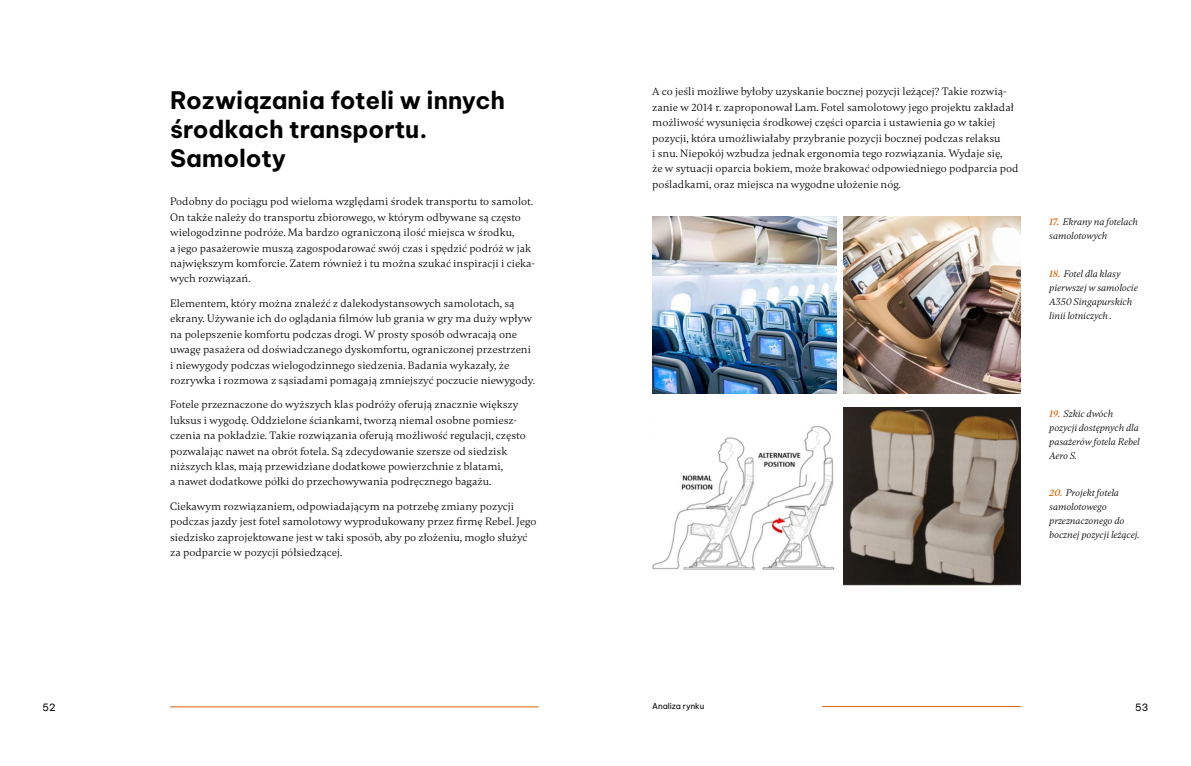
<style>
.page{position:relative;width:1191px;height:766px;background:#fff}
.page>*{position:absolute;margin:0;border:0;box-sizing:border-box;transform-origin:0 0}
.t1{font:700 24px/28.8px "Be Vietnam Pro";color:#000}
.t2{font:11px/15.4px "Gambetta";color:#000}
.t3{font:italic 10px/14px "Gambetta";color:#000}
.t4{font:10px "Be Vietnam Pro";color:#000}
.t5{font:8px "Be Vietnam Pro";color:#000}
.s1{font-weight:600;color:#da6105}
</style>
<div class="page">
<hr style="left:170px;top:706px;width:369px;height:1px;background:#da6105">
<hr style="left:822px;top:706px;width:198px;height:1px;background:#da6105">
<img style="left:843px;top:216px;width:177px;height:177px">
<img style="left:843px;top:407px;width:177px;height:178px">
<img style="left:652px;top:216px;width:184px;height:177px">
<img style="left:652px;top:425px;width:183px;height:145px">
<h1 class="t1" style="left:170px;top:84px;width:336px">Rozwiązania foteli w innych środkach transportu.<br>Samoloty</h1>
<p class="t2" style="left:170px;top:194px;width:366px">Podobny do pociągu pod wieloma względami środek transportu to samolot.<br>On także należy do transportu zbiorowego, w którym odbywane są często wielogodzinne podróże. Ma bardzo ograniczoną ilość miejsca w środku,<br>a jego pasażerowie muszą zagospodarować swój czas i spędzić podróż w jak największym komforcie. Zatem również i tu można szukać inspiracji i cieka&shy;wych rozwiązań.</p>
<p class="t2" style="left:170px;top:295px;width:366px">Elementem, który można znaleźć z dalekodystansowych samolotach, są ekrany. Używanie ich do oglądania filmów lub grania w gry ma duży wpływ na polepszenie komfortu podczas drogi. W prosty sposób odwracają one uwagę pasażera od doświadczanego dyskomfortu, ograniczonej przestrzeni i niewygody podczas wielogodzinnego siedzenia. Badania wykazały, że rozrywka i rozmowa z sąsiadami pomagają zmniejszyć poczucie niewygody.</p>
<p class="t2" style="left:170px;top:397px;width:357px">Fotele przeznaczone do wyższych klas podróży oferują znacznie większy luksus i wygodę. Oddzielone ściankami, tworzą niemal osobne pomiesz&shy;czenia na pokładzie. Takie rozwiązania oferują możliwość regulacji, często pozwalając nawet na obrót fotela. Są zdecydowanie szersze od siedzisk niższych klas, mają przewidziane dodatkowe powierzchnie z blatami,<br>a nawet dodatkowe półki do przechowywania podręcznego bagażu.</p>
<p class="t2" style="left:170px;top:498px;width:368px">Ciekawym rozwiązaniem, odpowiadającym na potrzebę zmiany pozycji podczas jazdy jest fotel samolotowy wyprodukowany przez firmę Rebel. Jego siedzisko zaprojektowane jest w taki sposób, aby po złożeniu, mogło służyć za podparcie w pozycji półsiedzącej.</p>
<p class="t2" style="left:652px;top:84px;width:368px">A co jeśli możliwe byłoby uzyskanie bocznej pozycji leżącej? Takie rozwią&shy;zanie w 2014 r. zaproponował Lam. Fotel samolotowy jego projektu zakładał możliwość wysunięcia środkowej części oparcia i ustawienia go w takiej pozycji, która umożliwiałaby przybranie pozycji bocznej podczas relaksu<br>i snu. Niepokój wzbudza jednak ergonomia tego rozwiązania. Wydaje się,<br>że w sytuacji oparcia bokiem, może brakować odpowiedniego podparcia pod pośladkami, oraz miejsca na wygodne ułożenie nóg.</p>
<p class="t3" style="left:1049px;top:215px;width:90px"><span class="s1">17.</span> Ekrany na fotelach samolotowych</p>
<p class="t3" style="left:1049px;top:266px;width:90px"><span class="s1">18.</span> Fotel dla klasy pierwszej w samolocie<br>A350 Singapurskich linii lotniczych .</p>
<p class="t3" style="left:1049px;top:406px;width:92px"><span class="s1">19.</span> Szkic dwóch pozycji dostępnych dla pasażerów fotela Rebel<br>Aero S.</p>
<p class="t3" style="left:1049px;top:486px;width:92px"><span class="s1">20.</span> Projekt fotela samolotowego przeznaczonego do bocznej pozycji leżącej.</p>
<p class="t5" style="left:652px;top:699px;width:54px">Analiza rynku</p>
<p class="t4" style="left:43px;top:698px;width:15px">52</p>
<p class="t4" style="left:1135px;top:698px;width:15px">53</p>
</div>
